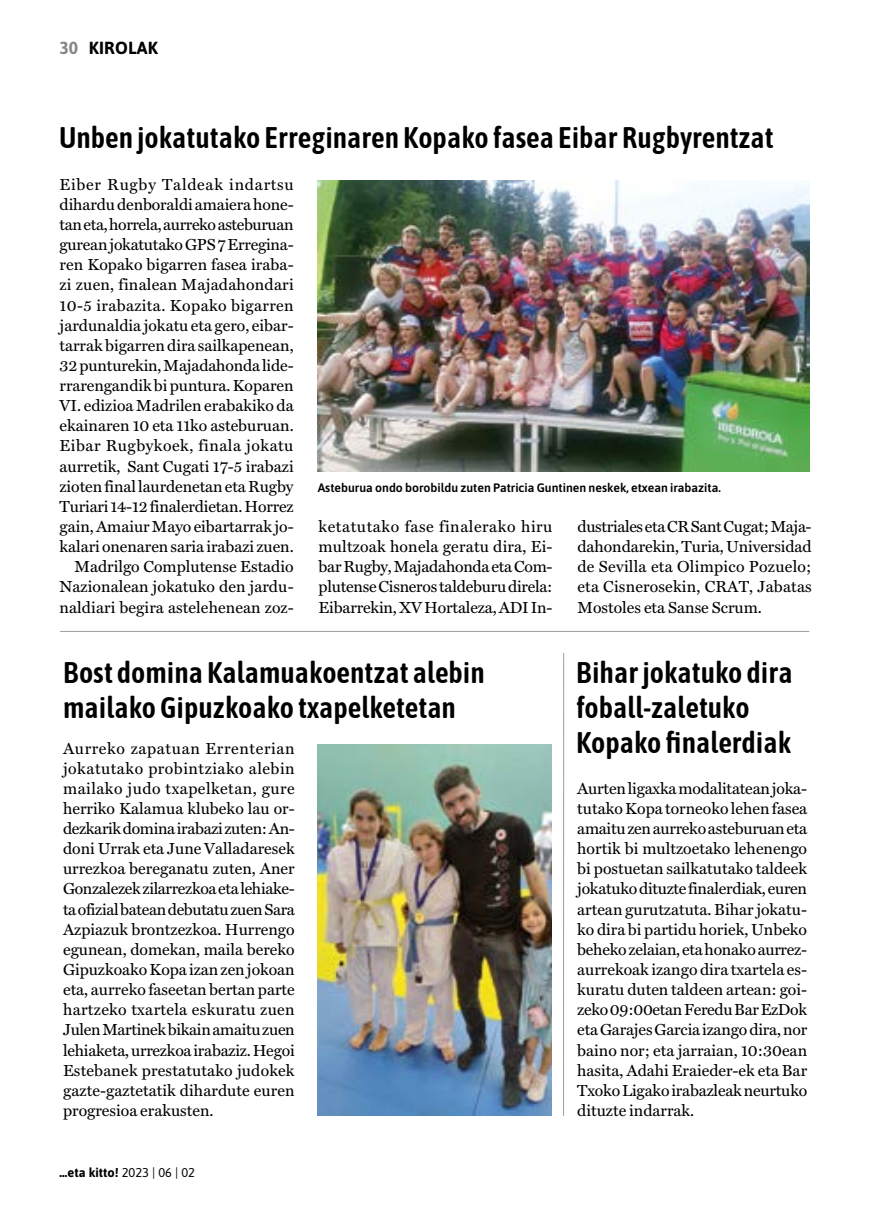
<style>
.page{position:relative;width:869px;height:1216px;background:#fff}
.page>*{position:absolute;margin:0;border:0;box-sizing:border-box;transform-origin:0 0}
.t1{font:600 29.75px/35px "Asap Condensed";color:#000}
.t2{font:700 17.5px "Asap";letter-spacing:.01em;color:#000}
.t3{font:16.1px/20.1px "Miller Text Roman";color:#000;text-align:justify}
.t4{font:700 12.78px "Asap";color:#000}
.t5{font:600 12.25px "Asap";color:#000}
.s1{color:#878787}
.s2{font-weight:400}
</style>
<div class="page">
<img style="left:317px;top:181px;width:492px;height:290px">
<hr style="left:60px;top:631px;width:748px;height:1px;background:#9d9d9c">
<img style="left:317px;top:744px;width:234px;height:371px">
<hr style="left:563px;top:653px;width:1px;height:462px;background:#9d9d9c">
<p class="t2" style="left:60px;top:36px;width:100px"><span class="s1">30</span> KIROLAK</p>
<h1 class="t1" style="left:59px;top:119px;width:715px">Unben jokatutako Erreginaren Kopako fasea Eibar Rugbyrentzat</h1>
<p class="t3" style="left:60px;top:174px;width:236px;text-align:right">Eiber Rugby Taldeak indartsu dihardu denboraldi amaiera hone&shy;tan eta, horrela, aurreko asteburuan gurean jokatutako GPS 7 Erregina&shy;ren Kopako bigarren fasea iraba&shy;zi zuen, finalean Majadahondari 10-5 irabazita. Kopako bigarren jardunaldia jokatu eta gero, eibar&shy;tarrak bigarren dira sailkapenean, 32 punturekin, Majadahonda lide&shy;rrarengandik bi puntura. Koparen VI. edizioa Madrilen erabakiko da ekainaren 10 eta 11ko asteburuan.<br>Eibar Rugbykoek, finala jokatu aurretik, Sant Cugati 17-5 irabazi zioten final laurdenetan eta Rugby Turiari 14-12 finalerdietan. Horrez gain, Amaiur Mayo eibartarrak jo&shy;kalari onenaren saria irabazi zuen.<br>Madrilgo Complutense Estadio Nazionalean jokatuko den jardu&shy;naldiari begira astelehenean zoz-</p>
<p class="t5" style="left:317px;top:479px;width:404px">Asteburua ondo borobildu zuten Patricia Guntinen neskek, etxean irabazita.</p>
<p class="t3" style="left:318px;top:516px;width:235px">ketatutako fase finalerako hiru multzoak honela geratu dira, Ei&shy;bar Rugby, Majadahonda eta Com&shy;plutense Cisneros taldeburu direla:<br>Eibarrekin, XV Hortaleza, ADI In-</p>
<p class="t3" style="left:577px;top:516px;width:236px">dustriales eta CR Sant Cugat; Maja&shy;dahondarekin, Turia, Universidad de Sevilla eta Olimpico Pozuelo; eta Cisnerosekin, CRAT, Jabatas Mostoles eta Sanse Scrum.</p>
<h1 class="t1" style="left:63px;top:654px;width:423px">Bost domina Kalamuakoentzat alebin mailako Gipuzkoako txapelketetan</h1>
<p class="t3" style="left:63px;top:737px;width:233px">Aurreko zapatuan Errenterian jokatutako probintziako alebin mailako judo txapelketan, gure herriko Kalamua klubeko lau or&shy;dezkarik domina irabazi zuten: An&shy;doni Urrak eta June Valladaresek urrezkoa bereganatu zuten, Aner Gonzalezek zilarrezkoa eta lehiake&shy;ta ofizial batean debutatu zuen Sara Azpiazuk brontzezkoa. Hurrengo egunean, domekan, maila bereko Gipuzkoako Kopa izan zen jokoan eta, aurreko faseetan bertan parte hartzeko txartela eskuratu zuen Julen Martinek bikain amaitu zuen lehiaketa, urrezkoa irabaziz. Hegoi Estebanek prestatutako judokek gazte-gaztetatik dihardute euren progresioa erakusten.</p>
<p class="t4" style="left:60px;top:1162px;width:137px">…eta kitto! <span class="s2">2023 | 06 | 02</span></p>
<h1 class="t1" style="left:575px;top:654px;width:218px">Bihar jokatuko dira foball-zaletuko<br>Kopako finalerdiak</h1>
<p class="t3" style="left:577px;top:778px;width:231px">Aurten ligaxka modalitatean joka&shy;tutako Kopa torneoko lehen fasea amaitu zen aurreko asteburuan eta hortik bi multzoetako lehenengo bi postuetan sailkatutako taldeek jokatuko dituzte finalerdiak, euren artean gurutzatuta. Bihar jokatu&shy;ko dira bi partidu horiek, Unbeko beheko zelaian, eta honako aurrez&shy;aurrekoak izango dira txartela es&shy;kuratu duten taldeen artean: goi&shy;zeko 09:00etan Feredu Bar EzDok eta Garajes Garcia izango dira, nor baino nor; eta jarraian, 10:30ean hasita, Adahi Eraieder-ek eta Bar Txoko Ligako irabazleak neurtuko dituzte indarrak.</p>
</div>
